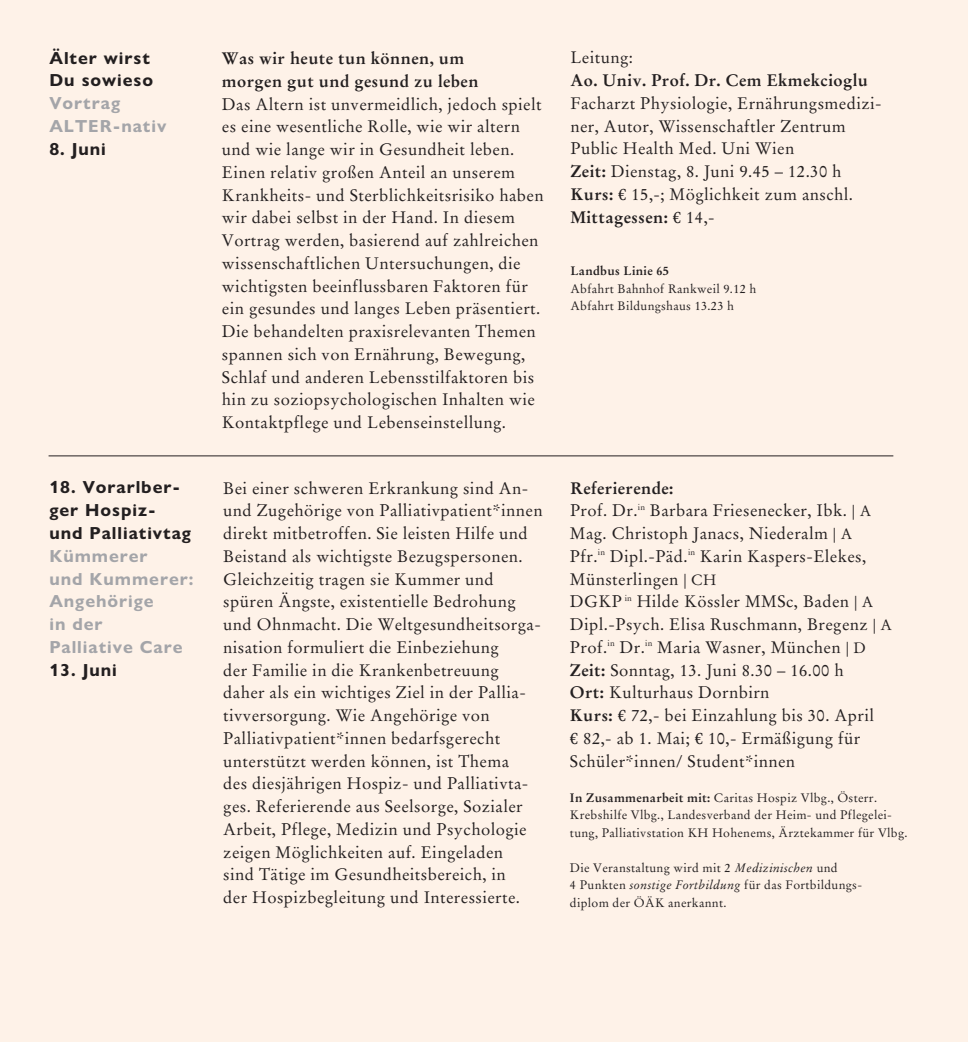
<style>
.page{position:relative;width:968px;height:1042px;background:#fff}
.page>*{position:absolute;margin:0;border:0;box-sizing:border-box;transform-origin:0 0}
.t1{font:700 17.5px/22.8px "Gill Sans Nova";letter-spacing:.055em;color:#231f20}
.t2{font:700 17.5px/22.8px "Gill Sans Nova";letter-spacing:.055em;color:#a4a5a9}
.t3{font:16.62px/22.8px "Stempel Garamond LT Std";letter-spacing:.025em;color:#231f20}
.t4{font:700 16.62px/22.8px "Stempel Garamond LT Std";letter-spacing:.025em;color:#231f20}
.t5{font:12.25px/17.5px "Stempel Garamond LT Std";letter-spacing:.025em;color:#231f20}
.t6{font:700 12.25px "Stempel Garamond LT Std";letter-spacing:.025em;color:#231f20}
.s1{font-weight:700}
.s2{font-size:14.88px}
.s3{font-style:italic}
</style>
<div class="page">
<div style="left:0;top:0;width:967px;height:1042px;background:#fef2e8"></div>
<hr style="left:49px;top:455px;width:844px;height:1px;background:#231f20">
<p class="t1" style="left:49px;top:48px;width:105px">Älter wirst<br>Du sowieso</p>
<p class="t2" style="left:49px;top:94px;width:118px">Vortrag<br>ALTER-nativ</p>
<p class="t1" style="left:49px;top:139px;width:58px">8. Juni</p>
<p class="t1" style="left:49px;top:478px;width:143px">18. Vorarlber&shy;ger Hospiz&shy;und Palliativtag</p>
<p class="t2" style="left:49px;top:546px;width:145px">Kümmerer<br>und Kummerer:<br>Angehörige<br>in der<br>Palliative Care</p>
<p class="t1" style="left:49px;top:660px;width:69px">13. Juni</p>
<p class="t4" style="left:222px;top:48px;width:258px">Was wir heute tun können, um morgen gut und gesund zu leben</p>
<p class="t3" style="left:222px;top:94px;width:323px">Das Altern ist unvermeidlich, jedoch spielt es eine wesentliche Rolle, wie wir altern und wie lange wir in Gesundheit leben.<br>Einen relativ großen Anteil an unserem Krankheits- und Sterblichkeitsrisiko haben wir dabei selbst in der Hand. In diesem Vortrag werden, basierend auf zahlreichen wissenschaftlichen Untersuchungen, die wichtigsten beeinflussbaren Faktoren für ein gesundes und langes Leben präsentiert.<br>Die behandelten praxisrelevanten Themen spannen sich von Ernährung, Bewegung, Schlaf und anderen Lebensstilfaktoren bis hin zu soziopsychologischen Inhalten wie Kontaktpflege und Lebenseinstellung.</p>
<p class="t3" style="left:570px;top:48px;width:64px">Leitung:</p>
<p class="t4" style="left:570px;top:70px;width:299px">Ao. Univ. Prof. Dr. Cem Ekmekcioglu</p>
<p class="t3" style="left:570px;top:93px;width:312px">Facharzt Physiologie, Ernährungsmedizi&shy;ner, Autor, Wissenschaftler Zentrum Public Health Med. Uni Wien<br><span class="s1">Zeit:</span> Dienstag, 8. Juni 9.45 – 12.30 h <span class="s1">Kurs:</span> € 15,-; Möglichkeit zum anschl.<br><span class="s1">Mittagessen:</span> € 14,-</p>
<p class="t6" style="left:570px;top:265px;width:100px">Landbus Linie 65</p>
<p class="t5" style="left:570px;top:281px;width:187px">Abfahrt Bahnhof Rankweil 9.12 h<br>Abfahrt Bildungshaus 13.23 h</p>
<p class="t3" style="left:223px;top:478px;width:321px">Bei einer schweren Erkrankung sind An&shy;und Zugehörige von Palliativpatient*innen direkt mitbetroffen. Sie leisten Hilfe und Beistand als wichtigste Bezugspersonen.<br>Gleichzeitig tragen sie Kummer und spüren Ängste, existentielle Bedrohung und Ohnmacht. Die Weltgesundheitsorga&shy;nisation formuliert die Einbeziehung<br>der Familie in die Krankenbetreuung daher als ein wichtiges Ziel in der Pallia&shy;tivversorgung. Wie Angehörige von Palliativpatient*innen bedarfsgerecht unterstützt werden können, ist Thema<br>des diesjährigen Hospiz- und Palliativta&shy;ges. Referierende aus Seelsorge, Sozialer Arbeit, Pflege, Medizin und Psychologie zeigen Möglichkeiten auf. Eingeladen<br>sind Tätige im Gesundheitsbereich, in<br>der Hospizbegleitung und Interessierte.</p>
<p class="t3" style="left:570px;top:478px;width:323px"><span class="s1">Referierende:<br></span>Prof. Dr.<sup>in</sup> Barbara Friesenecker, Ibk. <span class="s2">| A </span>Mag. Christoph Janacs, Niederalm <span class="s2">| A<br></span>Pfr.<sup>in</sup> Dipl.-Päd.<sup>in</sup> Karin Kaspers-Elekes, Münsterlingen <span class="s2">| CH<br></span>DGKP <sup>in</sup> Hilde Kössler MMSc, Baden <span class="s2">| A </span>Dipl.-Psych. Elisa Ruschmann, Bregenz <span class="s2">| A </span>Prof.<sup>in</sup> Dr.<sup>in</sup> Maria Wasner, München <span class="s2">| D </span><span class="s1">Zeit:</span> Sonntag, 13. Juni 8.30 – 16.00 h<br><span class="s1">Ort:</span> Kulturhaus Dornbirn<br><span class="s1">Kurs:</span> € 72,- bei Einzahlung bis 30. April<br>€ 82,- ab 1. Mai; € 10,- Ermäßigung für Schüler*innen/ Student*innen</p>
<p class="t5" style="left:570px;top:790px;width:339px"><span class="s1">In Zusammenarbeit mit:</span> Caritas Hospiz Vlbg., Österr.<br>Krebshilfe Vlbg., Landesverband der Heim- und Pflegelei&shy;tung, Palliativstation KH Hohenems, Ärztekammer für Vlbg.</p>
<p class="t5" style="left:570px;top:860px;width:293px">Die Veranstaltung wird mit 2 <span class="s3">Medizinischen</span> und<br>4 Punkten <span class="s3">sonstige Fortbildung</span> für das Fortbildungs&shy;diplom der ÖÄK anerkannt.</p>
</div>
